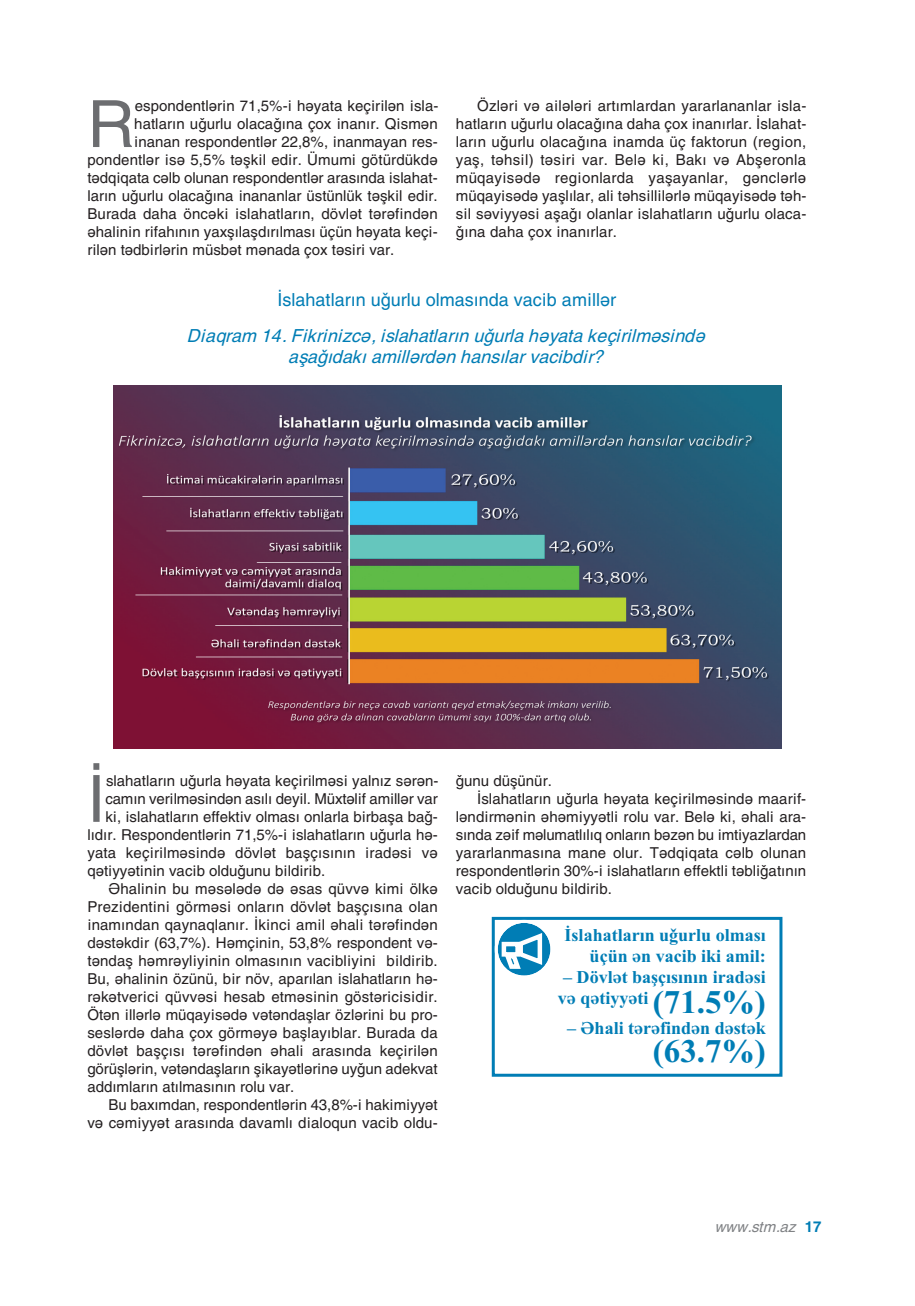
<style>
.page{position:relative;width:915px;height:1306px;background:#fff}
.page>*{position:absolute;margin:0;border:0;box-sizing:border-box;transform-origin:0 0}
.t1{font:65.1px "N Lat Helv";color:#6c6d70}
.t2{font:700 33px "N Lat Times";color:#007db5}
.t3{font:700 18px/21px "N Lat Times";color:#007db5;text-align:right}
.t4{font:italic 18px/21px "N Lat Helv";color:#007db5;text-align:center}
.t5{font:18px "N Lat Helv";color:#007db5}
.t6{font:15px/18px "N Lat Helv";color:#231f20;text-align:justify}
.t7{font:italic 15px "N Lat Helv";color:#808285}
.s1{font-size:33px}
.s2{font-weight:700;font-style:normal;color:#007db5}
</style>
<div class="page">
<img style="left:113px;top:385px;width:667px;height:363px">
<div style="left:491px;top:916px;width:291px;height:160px;border:3px solid #007db5"></div>
<svg style="left:494px;top:919px;width:59px;height:59px"></svg>
<div style="left:501px;top:941px;width:18px;height:15px;border:4px solid #fff"></div>
<h1 class="t1" style="left:87px;top:86px;width:49px">Р</h1>
<p class="t6" style="left:135px;top:97px;width:305px">еспондентлярин 71,5%-и щяйата кечирилян исла-</p>
<p class="t6" style="left:134px;top:115px;width:305px">щатларын уьурлу олаъаьына чох инаныр. Гисмян</p>
<p class="t6" style="left:134px;top:133px;width:305px">инанан респондентляр 22,8%, инанмайан рес-</p>
<p class="t6" style="left:87px;top:151px;width:352px">пондентляр ися 5,5% тяшкил едир. Цмуми эютцрдцкдя</p>
<p class="t6" style="left:87px;top:169px;width:352px">тядгигата ъялб олунан респондентляр арасында ислащат-</p>
<p class="t6" style="left:87px;top:187px;width:352px">ларын уьурлу олаъаьына инананлар цстцнлцк тяшкил едир.</p>
<p class="t6" style="left:87px;top:205px;width:352px">Бурада даща юнъяки ислащатларын, дювлят тяряфиндян</p>
<p class="t6" style="left:87px;top:223px;width:352px">ящалинин рифащынын йахшылашдырылмасы цчцн щяйата кечи-</p>
<p class="t6" style="left:87px;top:241px;width:308px">рилян тядбирлярин мцсбят мянада чох тясири вар.</p>
<p class="t6" style="left:455px;top:97px;width:352px;text-indent:21px">Юзляри вя аиляляри артымлардан йарарлананлар исла&shy;щатларын уьурлу олаъаьына даща чох инанырлар. Ислащат&shy;ларын уьурлу олаъаьына инамда цч факторун (реэион, йаш, тящсил) тясири вар. Беля ки, Бакы вя Абшеронла мцгайисядя реэионларда йашайанлар, эянълярля мцгайисядя йашлылар, али тящсиллилярля мцгайисядя тящ&shy;сил сявиййяси ашаьы оланлар ислащатларын уьурлу олаъа&shy;ьына даща чох инанырлар.</p>
<p class="t5" style="left:277px;top:289px;width:340px">Ислащатларын уьурлу олмасында ваъиб амилляр</p>
<p class="t4" style="left:188px;top:325px;width:519px">Диаграм 14. Фикринизъя, ислащатларын уьурла щяйата кечирилмясиндя ашаьыдакы амиллярдян щансылар ваъибдир?</p>
<h1 class="t1" style="left:87px;top:761px;width:20px">И</h1>
<p class="t6" style="left:106px;top:771px;width:334px">слащатларын уьурла щяйата кечирилмяси йалныз сярян -</p>
<p class="t6" style="left:105px;top:789px;width:334px">ъамын верилмясиндян асылы дейил. Мцхтялиф амилляр вар</p>
<p class="t6" style="left:105px;top:807px;width:334px">ки, ислащатларын еффектив олмасы онларла бирбаша баь-</p>
<p class="t6" style="left:87px;top:825px;width:352px">лыдыр. Респондентлярин 71,5%-и ислащатларын уьурла щя-</p>
<p class="t6" style="left:87px;top:843px;width:352px">йата кечирилмясиндя дювлят башчысынын ирадяси вя</p>
<p class="t6" style="left:87px;top:861px;width:239px">гятиййятинин ваъиб олдуьуну билдириб.</p>
<p class="t6" style="left:109px;top:879px;width:330px">Ящалинин бу мясялядя дя ясас гцввя кими юлкя</p>
<p class="t6" style="left:87px;top:897px;width:352px">Президентини эюрмяси онларын дювлят башчысына олан</p>
<p class="t6" style="left:87px;top:915px;width:352px">инамындан гайнагланыр. Икинъи амил ящали тяряфиндян</p>
<p class="t6" style="left:87px;top:933px;width:352px">дястякдир (63,7%). Щямчинин, 53,8% респондент вя-</p>
<p class="t6" style="left:87px;top:951px;width:352px">тяндаш щямряйлийинин олмасынын ваъиблийини билдириб.</p>
<p class="t6" style="left:87px;top:969px;width:352px">Бу, ящалинин юзцнц, бир нюв, апарылан ислащатларын щя-</p>
<p class="t6" style="left:87px;top:987px;width:352px">рякятвериъи гцввяси щесаб етмясинин эюстяриъисидир.</p>
<p class="t6" style="left:87px;top:1005px;width:352px">Ютян иллярля мцгайисядя вятяндашлар юзлярини бу про-</p>
<p class="t6" style="left:87px;top:1023px;width:352px">сеслярдя даща чох эюрмяйя башлайыблар. Бурада да</p>
<p class="t6" style="left:87px;top:1041px;width:352px">дювлят башчысы тяряфиндян ящали арасында кечирилян</p>
<p class="t6" style="left:87px;top:1059px;width:352px">эюрцшлярин, вятяндашларын шикайятляриня уйьун адекват</p>
<p class="t6" style="left:87px;top:1077px;width:208px">аддымларын атылмасынын ролу вар.</p>
<p class="t6" style="left:109px;top:1095px;width:330px">Бу бахымдан, респондентлярин 43,8%-и щакимиййят</p>
<p class="t6" style="left:87px;top:1113px;width:352px">вя ъямиййят арасында давамлы диалогун ваъиб олду-</p>
<p class="t6" style="left:455px;top:771px;width:97px">ьуну дцшцнцр.</p>
<p class="t6" style="left:477px;top:789px;width:330px">Ислащатларын уьурла щяйата кечирилмясиндя маариф-</p>
<p class="t6" style="left:455px;top:807px;width:352px">ляндирмянин ящямиййятли ролу вар. Беля ки, ящали ара-</p>
<p class="t6" style="left:455px;top:825px;width:352px">сында зяиф мялуматлылыг онларын бязян бу имтийазлардан</p>
<p class="t6" style="left:455px;top:843px;width:352px">йарарланмасына мане олур. Тядгигата ъялб олунан</p>
<p class="t6" style="left:455px;top:861px;width:352px">респондентлярин 30%-и ислащатларын еффектли тяблиьатынын</p>
<p class="t6" style="left:455px;top:879px;width:157px">ваъиб олдуьуну билдириб.</p>
<p class="t3" style="left:564px;top:924px;width:203px">Ислащатларын уьурлу олмасы цчцн ян ваъиб ики амил:</p>
<p class="t3" style="left:557px;top:966px;width:209px;text-align:left">– Дювлят башчысынын ирадяси вя гятиййяти <span class="s1">(71.5%)</span></p>
<p class="t3" style="left:567px;top:1017px;width:200px">– Ящали тяряфиндян дястяк</p>
<h2 class="t2" style="left:652px;top:1031px;width:114px">(63.7%)</h2>
<p class="t7" style="left:715px;top:1217px;width:107px">www.stm.az <span class="s2">17</span></p>
</div>
